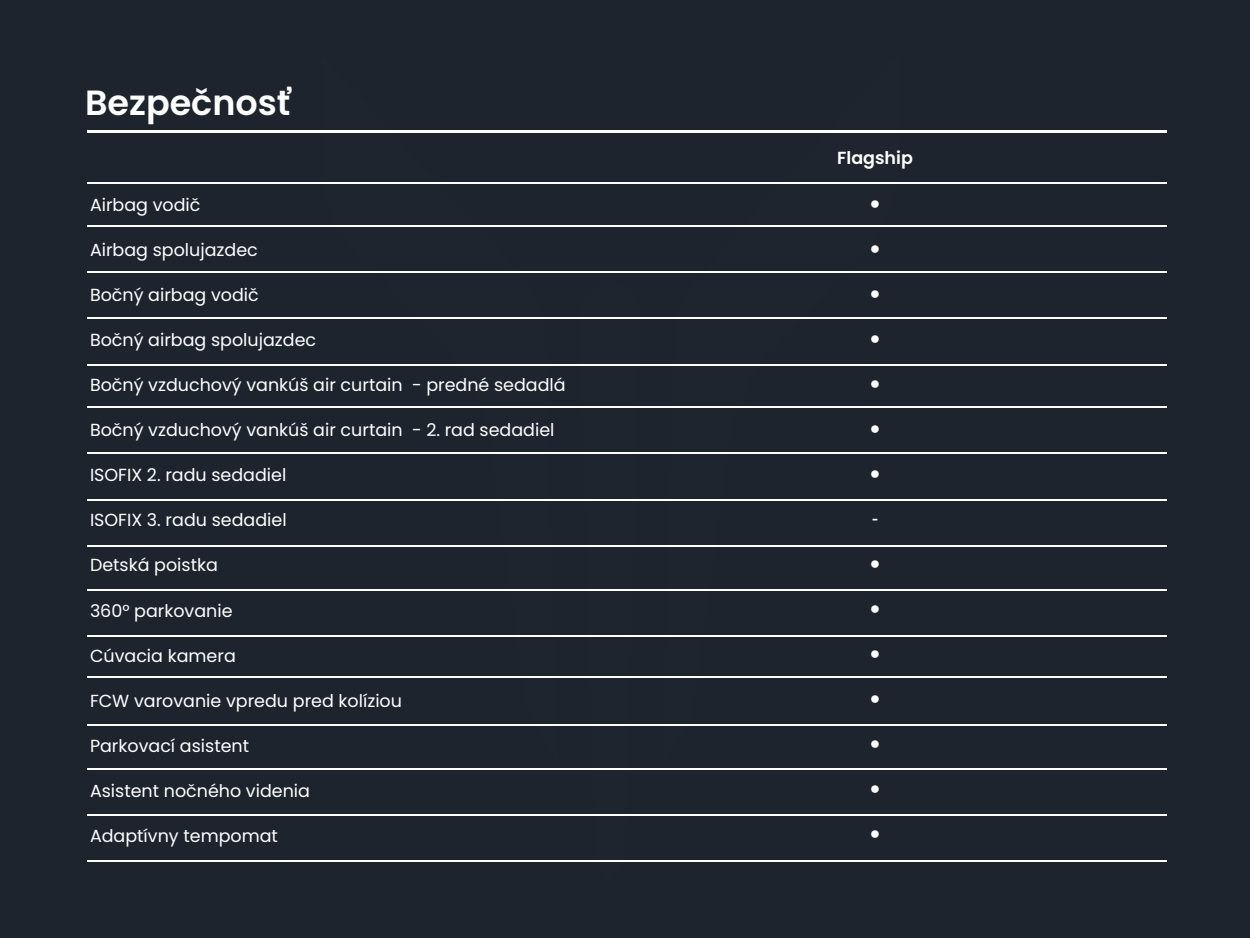
<style>
.page{position:relative;width:1250px;height:938px;background:#1d242d}
.page>*{position:absolute;margin:0;border:0;box-sizing:border-box;transform-origin:0 0}
.t1{font:600 35px "Poppins";color:#fff}
.t2{font:17.5px "Poppins";color:#fff}
.t3{font:17.5px "Arial";color:#fff}
.t4{font:600 17.5px "Poppins";color:#fff}
</style>
<div class="page">
<svg style="left:662px;top:132px;width:237px;height:594px"></svg>
<svg style="left:321px;top:132px;width:236px;height:594px"></svg>
<svg style="left:579px;top:317px;width:61px;height:545px"></svg>
<hr style="left:87px;top:130px;width:1080px;height:2px;background:#fff">
<hr style="left:87px;top:182px;width:1080px;height:2px;background:#fff">
<hr style="left:87px;top:225px;width:1080px;height:1px;background:#fff">
<hr style="left:87px;top:271px;width:1080px;height:1px;background:#fff">
<hr style="left:87px;top:318px;width:1080px;height:1px;background:#fff">
<hr style="left:87px;top:364px;width:1080px;height:1px;background:#fff">
<hr style="left:87px;top:406px;width:1080px;height:2px;background:#fff">
<hr style="left:87px;top:452px;width:1080px;height:2px;background:#fff">
<hr style="left:87px;top:499px;width:1080px;height:1px;background:#fff">
<hr style="left:87px;top:545px;width:1080px;height:1px;background:#fff">
<hr style="left:87px;top:589px;width:1080px;height:1px;background:#fff">
<hr style="left:87px;top:635px;width:1080px;height:1px;background:#fff">
<hr style="left:87px;top:676px;width:1080px;height:2px;background:#fff">
<hr style="left:88px;top:724px;width:1080px;height:1px;background:#fff">
<hr style="left:88px;top:768px;width:1080px;height:1px;background:#fff">
<hr style="left:88px;top:814px;width:1080px;height:1px;background:#fff">
<hr style="left:88px;top:860px;width:1080px;height:1px;background:#fff">
<h1 class="t1" style="left:85px;top:82px;width:207px">Bezpečnosť</h1>
<p class="t2" style="left:90px;top:195px;width:112px">Airbag vodič</p>
<p class="t2" style="left:90px;top:240px;width:169px">Airbag spolujazdec</p>
<p class="t2" style="left:90px;top:285px;width:170px">Bočný airbag vodič</p>
<p class="t2" style="left:90px;top:330px;width:228px">Bočný airbag spolujazdec</p>
<p class="t2" style="left:90px;top:375px;width:477px">Bočný vzduchový vankúš air curtain - predné sedadlá</p>
<p class="t2" style="left:90px;top:420px;width:466px">Bočný vzduchový vankúš air curtain - 2. rad sedadiel</p>
<p class="t2" style="left:90px;top:465px;width:198px">ISOFIX 2. radu sedadiel</p>
<p class="t2" style="left:90px;top:510px;width:198px">ISOFIX 3. radu sedadiel</p>
<p class="t2" style="left:90px;top:555px;width:129px">Detská poistka</p>
<p class="t2" style="left:90px;top:600px;width:144px">360° parkovanie</p>
<p class="t2" style="left:90px;top:645px;width:147px">Cúvacia kamera</p>
<p class="t2" style="left:90px;top:690px;width:314px">FCW varovanie vpredu pred kolíziou</p>
<p class="t2" style="left:90px;top:735px;width:161px">Parkovací asistent</p>
<p class="t2" style="left:90px;top:780px;width:222px">Asistent nočného videnia</p>
<p class="t2" style="left:90px;top:825px;width:190px">Adaptívny tempomat</p>
<p class="t4" style="left:837px;top:147px;width:77px">Flagship</p>
<p class="t3" style="left:870px;top:190px;width:12px">●</p>
<p class="t3" style="left:870px;top:235px;width:12px">●</p>
<p class="t3" style="left:870px;top:280px;width:12px">●</p>
<p class="t3" style="left:870px;top:325px;width:12px">●</p>
<p class="t3" style="left:870px;top:370px;width:12px">●</p>
<p class="t3" style="left:870px;top:415px;width:12px">●</p>
<p class="t3" style="left:870px;top:460px;width:12px">●</p>
<p class="t3" style="left:872px;top:505px;width:7px">-</p>
<p class="t3" style="left:870px;top:550px;width:12px">●</p>
<p class="t3" style="left:870px;top:595px;width:12px">●</p>
<p class="t3" style="left:870px;top:640px;width:12px">●</p>
<p class="t3" style="left:870px;top:685px;width:12px">●</p>
<p class="t3" style="left:870px;top:730px;width:12px">●</p>
<p class="t3" style="left:870px;top:775px;width:12px">●</p>
<p class="t3" style="left:870px;top:820px;width:12px">●</p>
</div>
